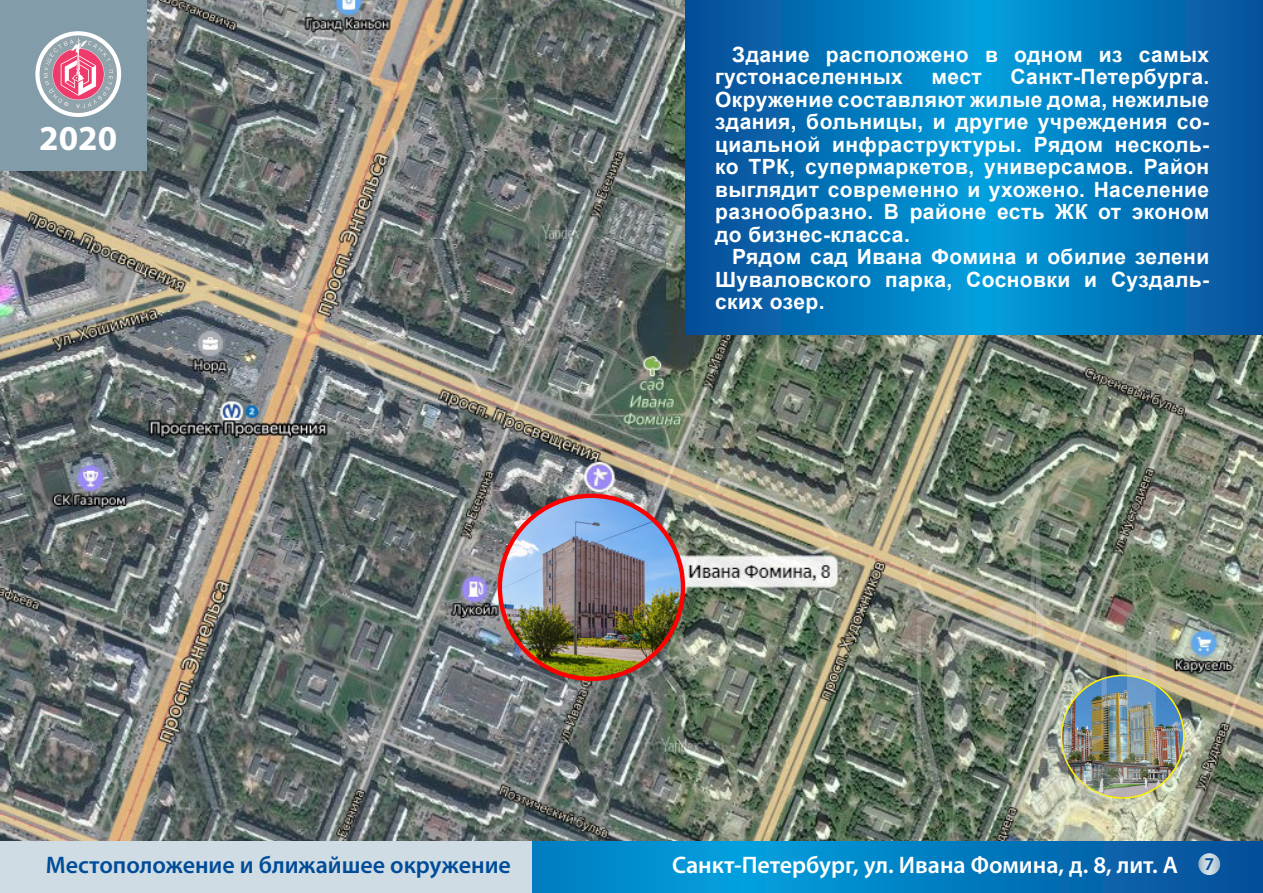
<style>
.page{position:relative;width:1263px;height:893px;background:#fff}
.page>*{position:absolute;margin:0;border:0;box-sizing:border-box;transform-origin:0 0}
.t1{font:700 35.1px "Myriad Pro";color:#fff}
.t2{font:600 24px "Myriad Pro";color:#fff}
.t3{font:600 24px "Myriad Pro";color:#014c98}
.t4{font:700 21px/22.5px "Arial";letter-spacing:.02em;color:#fff;text-align:justify}
.text_basic{font:600 18px "Myriad Pro";color:#014c98}
</style>
<div class="page">
<div style="left:0;top:0;width:147px;height:170px;background:#839ca9"></div>
<img style="left:4px;top:1px;width:1254px;height:892px">
<p class="t1" style="left:39px;top:115px;width:79px">2020</p>
<p class="t4" style="left:715px;top:43px;width:496px;text-indent:17px">Здание расположено в одном из самых густонаселенных</p>
<p class="t4" style="left:715px;top:66px;width:496px;text-indent:295px">Санкт-Петербурга.<br>Окружение составляют жилые дома, нежилые здания, больницы, и другие учреждения со&shy;циальной инфраструктуры. Рядом несколь&shy;ко ТРК, супермаркетов, универсамов. Район выглядит современно и ухожено. Население разнообразно. В районе есть ЖК от эконом до бизнес-класса.</p>
<p class="t4" style="left:715px;top:246px;width:496px;text-indent:17px">Рядом сад Ивана Фомина и обилие зелени Шуваловского парка, Сосновки и Суздаль&shy;ских озер.</p>
<p class="t4" style="left:931px;top:66px;width:52px">мест</p>
<p class="t3" style="left:46px;top:849px;width:466px">Местоположение и ближайшее окружение</p>
<p class="t2" style="left:672px;top:849px;width:507px">Санкт-Петербург, ул. Ивана Фомина, д. 8, лит. А</p>
<p class="text_basic" style="left:1204px;top:852px;width:11px">7</p>
</div>
